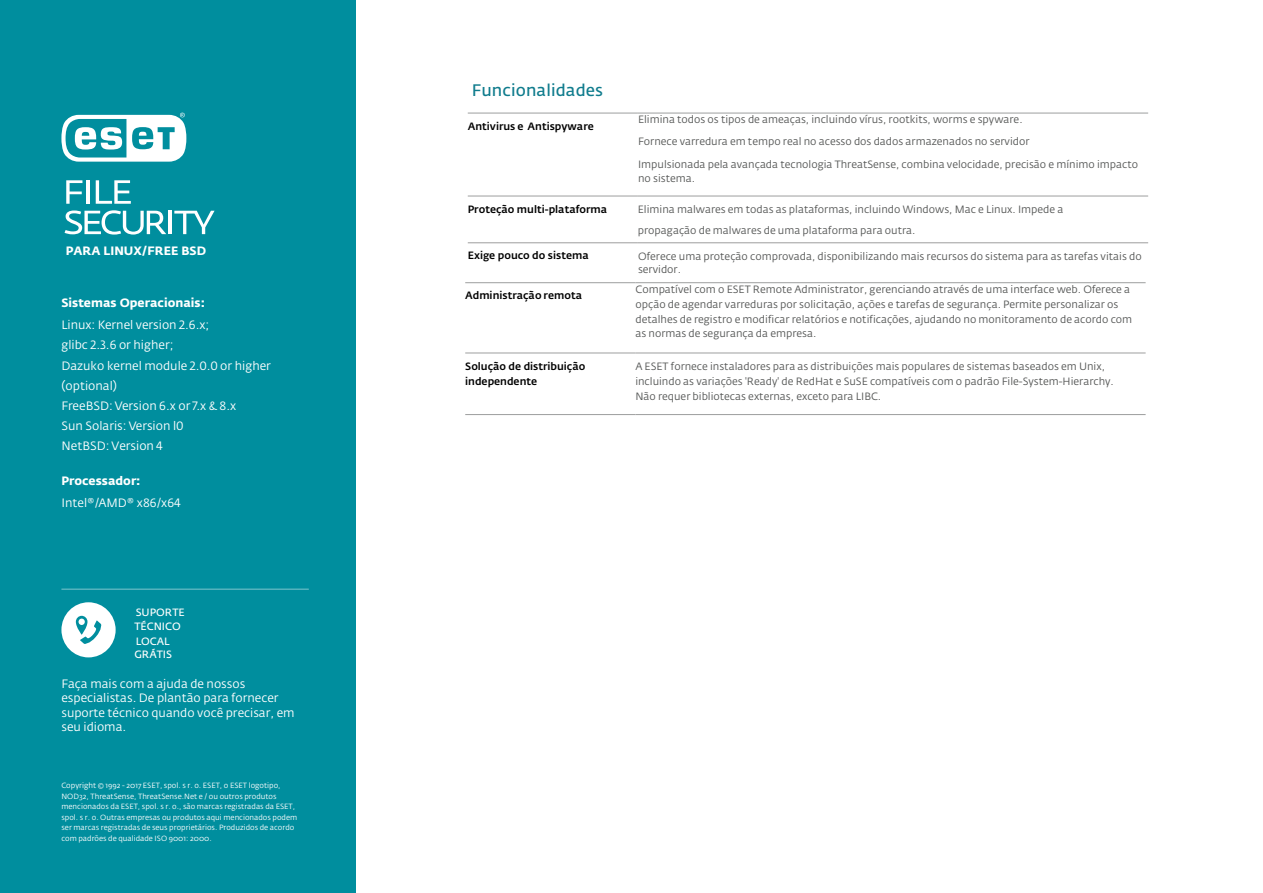
<style>
.page{position:relative;width:1263px;height:893px;background:#fff}
.page>*{position:absolute;margin:0;border:0;box-sizing:border-box;transform-origin:0 0}
.t1{font:600 16.5px "Fedra Sans Alt Pro";letter-spacing:.005em;color:#107c8d}
.t2{font:12px/20.1px "Fedra Sans Alt Pro";color:#fff}
.t3{font:700 12px "Fedra Sans Alt Pro";color:#fff}
.t4{font:10.5px/14.7px "Fedra Sans Alt Pro";color:#555756}
.t5{font:500 10.5px/15px "Fedra Sans Alt Pro";color:#000}
.t6{font:600 10.5px/13.6px "Fedra Sans Alt Pro";color:#fff}
.t7{font:7.5px/10.5px "Fedra Sans Alt Pro";color:#fff}
</style>
<div class="page">
<div style="left:0;top:0;width:355px;height:893px;background:#008e9e"></div>
<hr style="left:468px;top:113px;width:170px;height:1px;background:#9d9e9e">
<hr style="left:638px;top:113px;width:510px;height:1px;background:#9d9e9e">
<hr style="left:468px;top:196px;width:170px;height:1px;background:#9d9e9e">
<hr style="left:638px;top:196px;width:510px;height:1px;background:#9d9e9e">
<hr style="left:465px;top:282px;width:170px;height:1px;background:#9d9e9e">
<hr style="left:635px;top:282px;width:510px;height:1px;background:#9d9e9e">
<hr style="left:465px;top:353px;width:170px;height:1px;background:#9d9e9e">
<hr style="left:635px;top:353px;width:510px;height:1px;background:#9d9e9e">
<hr style="left:468px;top:242px;width:170px;height:1px;background:#9d9e9e">
<hr style="left:638px;top:242px;width:510px;height:1px;background:#9d9e9e">
<hr style="left:465px;top:414px;width:170px;height:1px;background:#9d9e9e">
<hr style="left:635px;top:414px;width:510px;height:1px;background:#9d9e9e">
<hr style="left:61px;top:589px;width:248px;height:1px;background:#fff">
<svg style="left:61px;top:602px;width:55px;height:55px"></svg>
<svg style="left:61px;top:113px;width:125px;height:49px"></svg>
<svg style="left:66px;top:180px;width:16px;height:24px"></svg>
<hr style="left:86px;top:180px;width:3px;height:24px;background:#fff">
<svg style="left:96px;top:180px;width:35px;height:24px"></svg>
<svg style="left:65px;top:210px;width:101px;height:25px"></svg>
<hr style="left:169px;top:211px;width:3px;height:23px;background:#fff">
<svg style="left:174px;top:211px;width:41px;height:23px"></svg>
<p class="t3" style="left:66px;top:243px;width:142px">PARA LINUX/FREE BSD</p>
<p class="t3" style="left:61px;top:295px;width:145px">Sistemas Operacionais:</p>
<p class="t2" style="left:61px;top:315px;width:211px">Linux: Kernel version 2.6.x;<br>glibc 2.3.6 or higher;<br>Dazuko kernel module 2.0.0 or higher (optional)<br>FreeBSD: Version 6.x or 7.x &amp; 8.x<br>Sun Solaris: Version l0<br>NetBSD: Version 4</p>
<p class="t3" style="left:61px;top:473px;width:81px">Processador:</p>
<p class="t2" style="left:61px;top:493px;width:121px">Intel®/AMD® x86/x64</p>
<p class="t6" style="left:134px;top:606px;width:52px">SUPORTE<br>TÉCNICO</p>
<p class="t6" style="left:134px;top:634px;width:39px">LOCAL<br>GRÁTIS</p>
<p class="t2" style="left:61px;top:677px;width:235px;line-height:14.4px">Faça mais com a ajuda de nossos especialistas. De plantão para fornecer suporte técnico quando você precisar, em seu idioma.</p>
<p class="t7" style="left:61px;top:780px;width:237px">Copyright © 1992 - 2017 ESET, spol. s r. o. ESET, o ESET logotipo, NOD32, ThreatSense, ThreatSense.Net e / ou outros produtos mencionados da ESET, spol. s r. o., são marcas registradas da ESET, spol. s r. o. Outras empresas ou produtos aqui mencionados podem ser marcas registradas de seus proprietários. Produzidos de acordo com padrões de qualidade ISO 9001: 2000.</p>
<h1 class="t1" style="left:472px;top:80px;width:133px">Funcionalidades</h1>
<p class="t5" style="left:468px;top:119px;width:128px">Antivirus e Antispyware</p>
<p class="t4" style="left:638px;top:108px;width:501px;line-height:22.2px">Elimina todos os tipos de ameaças, incluindo vírus, rootkits, worms e spyware.<br>Fornece varredura em tempo real no acesso dos dados armazenados no servidor<br>Impulsionada pela avançada tecnologia ThreatSense, combina velocidade, precisão e mínimo impacto</p>
<p class="t4" style="left:638px;top:171px;width:58px">no sistema.</p>
<p class="t5" style="left:468px;top:202px;width:141px">Proteção multi-plataforma</p>
<p class="t4" style="left:638px;top:198px;width:427px;line-height:21.5px">Elimina malwares em todas as plataformas, incluindo Windows, Mac e Linux. Impede a propagação de malwares de uma plataforma para outra.</p>
<p class="t5" style="left:468px;top:248px;width:122px">Exige pouco do sistema</p>
<p class="t4" style="left:638px;top:250px;width:505px;line-height:12.6px">Oferece uma proteção comprovada, disponibilizando mais recursos do sistema para as tarefas vitais do servidor.</p>
<p class="t5" style="left:465px;top:288px;width:118px">Administração remota</p>
<p class="t4" style="left:635px;top:282px;width:498px">Compatível com o ESET Remote Administrator, gerenciando através de uma interface web. Oferece a opção de agendar varreduras por solicitação, ações e tarefas de segurança. Permite personalizar os detalhes de registro e modificar relatórios e notificações, ajudando no monitoramento de acordo com as normas de segurança da empresa.</p>
<p class="t5" style="left:465px;top:358px;width:122px">Solução de distribuição independente</p>
<p class="t4" style="left:635px;top:358px;width:480px">A ESET fornece instaladores para as distribuições mais populares de sistemas baseados em Unix, incluindo as variações 'Ready' de RedHat e SuSE compatíveis com o padrão File-System-Hierarchy.<br>Não requer bibliotecas externas, exceto para LIBC.</p>
</div>
